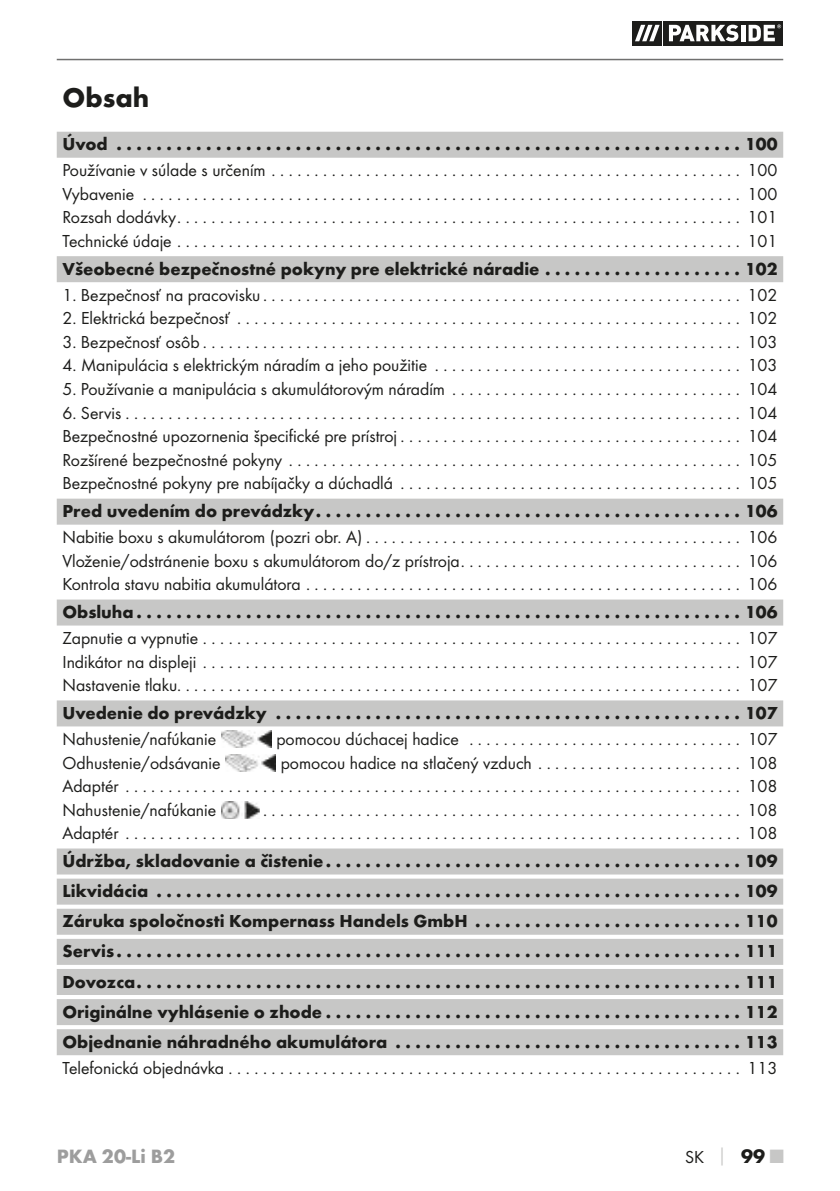
<style>
.page{position:relative;width:840px;height:1191px;background:#fff}
.page>*{position:absolute;margin:0;border:0;box-sizing:border-box;transform-origin:0 0}
.t1{font:700 28px "Futura";color:#1d1d1b}
.t2{font:700 20px "Futura";color:#9d9d9d}
.t3{font:18px/23.6px "Futura Boo";color:#1d1d1b;text-align:justify}
.t4{font:700 18px/30px "Futura";color:#1d1d1b;text-align:justify}
.s1{font-family:"Futura";font-weight:700;color:#c7c7c6}
.s2{font-family:"Futura";font-weight:700;font-size:20px}
.s3{font-family:"Futura";font-weight:700;font-size:20px;color:#c7c7c6}
</style>
<div class="page">
<hr style="left:57px;top:59px;width:725px;height:1px;background:#70706f">
<svg style="left:661px;top:21px;width:1px;height:24px"></svg>
<svg style="left:632px;top:21px;width:29px;height:24px"></svg>
<svg style="left:663px;top:21px;width:119px;height:24px"></svg>
<svg style="left:634px;top:25px;width:25px;height:16px"></svg>
<svg style="left:668px;top:25px;width:70px;height:16px"></svg>
<svg style="left:740px;top:25px;width:4px;height:16px"></svg>
<svg style="left:748px;top:24px;width:32px;height:17px"></svg>
<div style="left:57px;top:132px;width:725px;height:26px;background:#c7c7c6"></div>
<div style="left:57px;top:256px;width:725px;height:26px;background:#c7c7c6"></div>
<div style="left:57px;top:498px;width:725px;height:26px;background:#c7c7c6"></div>
<div style="left:57px;top:599px;width:725px;height:26px;background:#c7c7c6"></div>
<div style="left:57px;top:700px;width:725px;height:26px;background:#c7c7c6"></div>
<div style="left:57px;top:848px;width:725px;height:26px;background:#c7c7c6"></div>
<div style="left:57px;top:878px;width:725px;height:26px;background:#c7c7c6"></div>
<div style="left:57px;top:908px;width:725px;height:26px;background:#c7c7c6"></div>
<div style="left:57px;top:939px;width:725px;height:26px;background:#c7c7c6"></div>
<div style="left:57px;top:969px;width:725px;height:26px;background:#c7c7c6"></div>
<div style="left:57px;top:999px;width:725px;height:26px;background:#c7c7c6"></div>
<div style="left:57px;top:1029px;width:725px;height:26px;background:#c7c7c6"></div>
<img style="left:221px;top:731px;width:50px;height:16px">
<img style="left:225px;top:754px;width:50px;height:17px">
<img style="left:221px;top:801px;width:39px;height:18px">
<h1 class="t1" style="left:62px;top:86px;width:88px">Obsah</h1>
<p class="t4" style="left:62px;top:130px;width:716px">Úvod ...............................................................100</p>
<p class="t3" style="left:62px;top:159px;width:716px">Používanie v súlade s určením ....................................................... 100<br>Vybavenie ...................................................................... 100<br>Rozsah dodávky .................................................................. 101<br>Technické údaje .................................................................. 101</p>
<p class="t4" style="left:62px;top:255px;width:716px">Všeobecné bezpečnostné pokyny pre elektrické náradie . . . . . . . . . . . . . . . . . . . . 102</p>
<p class="t3" style="left:62px;top:284px;width:716px">1. Bezpečnosť na pracovisku ........................................................ 102</p>
<p class="t3" style="left:62px;top:307px;width:716px">2. Elektrická bezpečnosť ........................................................... 102</p>
<p class="t3" style="left:62px;top:331px;width:716px">3. Bezpečnosť osôb ............................................................... 103</p>
<p class="t3" style="left:62px;top:354px;width:716px">4. Manipulácia s elektrickým náradím a jeho použitie . . . . . . . . . . . . . . . . . . . . . . . . . . . . . . . . . . . . 103</p>
<p class="t3" style="left:62px;top:378px;width:716px">5. Používanie a manipulácia s akumulátorovým náradím . . . . . . . . . . . . . . . . . . . . . . . . . . . . . . . . . . 104</p>
<p class="t3" style="left:62px;top:401px;width:716px">6. Servis ........................................................................ 104<br>Bezpečnostné upozornenia špecifické pre prístroj . . . . . . . . . . . . . . . . . . . . . . . . . . . . . . . . . . . . . . . . 104<br>Rozšírené bezpečnostné pokyny ..................................................... 105<br>Bezpečnostné pokyny pre nabíjačky a dúchadlá ........................................ 105</p>
<p class="t4" style="left:62px;top:497px;width:716px">Pred uvedením do prevádzky ...........................................106</p>
<p class="t3" style="left:62px;top:526px;width:716px">Nabitie boxu s akumulátorom (pozri obr. A) ............................................ 106<br>Vloženie/odstránenie boxu s akumulátorom do/z prístroja . . . . . . . . . . . . . . . . . . . . . . . . . . . . . . . . . 106<br>Kontrola stavu nabitia akumulátora ................................................... 106</p>
<p class="t4" style="left:62px;top:598px;width:716px">Obsluha .............................................................106</p>
<p class="t3" style="left:62px;top:627px;width:716px">Zapnutie a vypnutie ............................................................... 107<br>Indikátor na displeji ............................................................... 107<br>Nastavenie tlaku. . . . . . . . . . . . . . . . . . . . . . . . . . . . . . . . . . . . . . . . . . . . . . . . . . . . . . . . . . . . . . . . . . 107</p>
<p class="t4" style="left:62px;top:699px;width:716px">Uvedenie do prevádzky ...............................................107</p>
<p class="t3" style="left:62px;top:728px;width:155px">Nahustenie/nafúkanie</p>
<p class="t3" style="left:276px;top:728px;width:502px">pomocou dúchacej hadice ................................ 107</p>
<p class="t3" style="left:62px;top:751px;width:159px">Odhustenie/odsávanie</p>
<p class="t3" style="left:62px;top:751px;width:716px;text-indent:218px">pomocou hadice na stlačený vzduch . . . . . . . . . . . . . . . . . . . . . . . . 108<br>Adaptér ........................................................................ 108<br>Nahustenie/nafúkanie</p>
<p class="t3" style="left:62px;top:798px;width:716px;text-align:right">........................................................ 108<br>Adaptér ........................................................................ 108</p>
<p class="t4" style="left:62px;top:847px;width:716px">Údržba, skladovanie a čistenie ..........................................109<br>Likvidácia ...........................................................109<br>Záruka spoločnosti Kompernass Handels GmbH . . . . . . . . . . . . . . . . . . . . . . . . . . . 110<br>Servis ...............................................................111<br>Dovozca .............................................................111<br>Originálne vyhlásenie o zhode ..........................................112<br>Objednanie náhradného akumulátora ...................................113</p>
<p class="t3" style="left:62px;top:1056px;width:716px">Telefonická objednávka ............................................................ 113</p>
<p class="t2" style="left:57px;top:1147px;width:120px">PKA 20-Li B2</p>
<p class="t3" style="left:684px;top:1145px;width:100px">SK <span class="s1">│</span> <span class="s2">99</span> <span class="s3">■</span></p>
</div>
